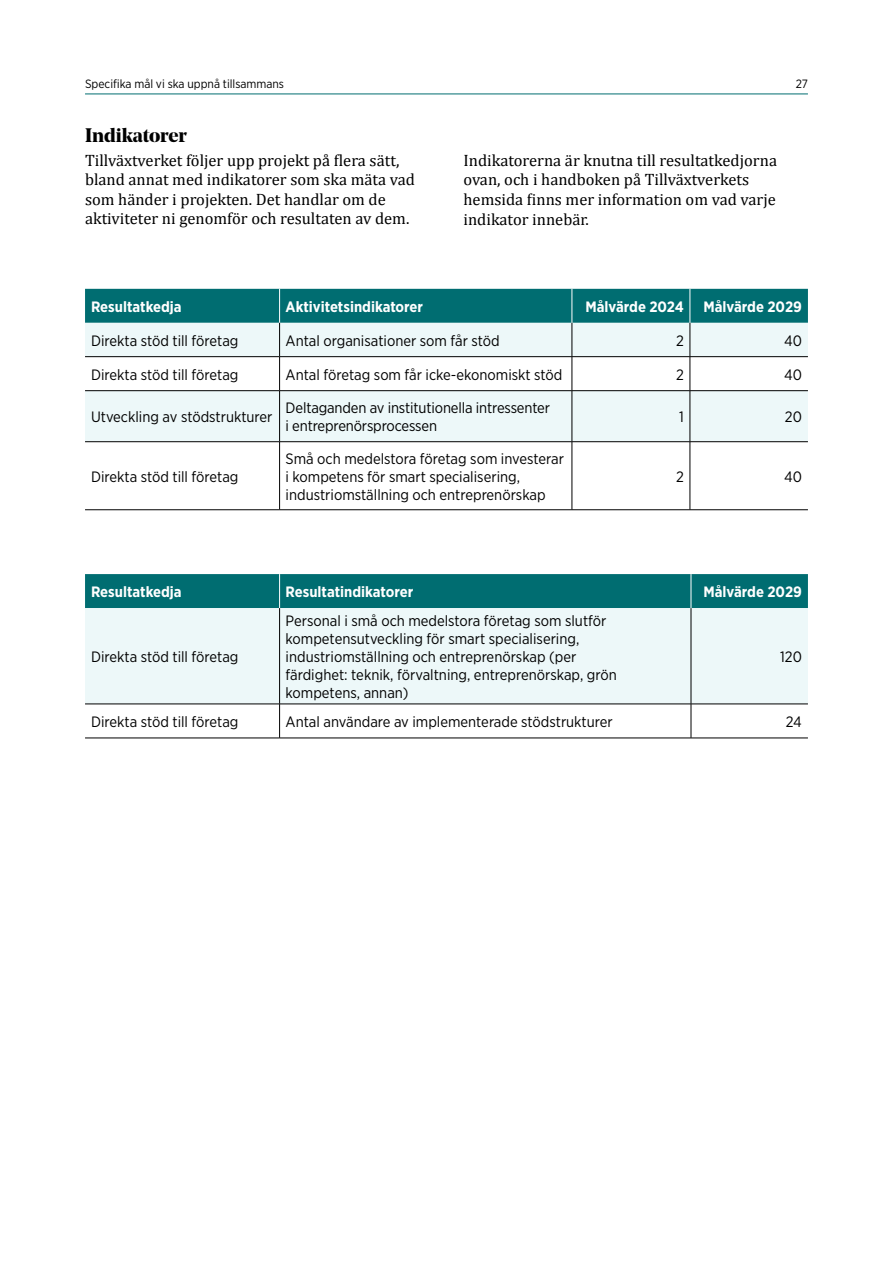
<style>
.page{position:relative;width:893px;height:1263px;background:#fff}
.page>*{position:absolute;margin:0;border:0;box-sizing:border-box;transform-origin:0 0}
.Rubrik_H3{font:700 19.5px "Noe Display";letter-spacing:-.01em;color:#000}
.Bröd{font:16.5px/19.5px "Cambria";color:#000}
.t1{font:15px/18px "Gotham Narrow";color:#000}
.t2{font:700 15px "Gotham Narrow";color:#fff}
.t3{font:12px "Gotham Narrow";color:#000}
</style>
<div class="page">
<hr style="left:85px;top:94px;width:723px;height:1px;background:#006d71">
<div style="left:85px;top:289px;width:723px;height:34px;background:#006d71"></div>
<svg style="left:85px;top:323px;width:723px;height:118px;fill:#edf8f9"></svg>
<hr style="left:279px;top:289px;width:1px;height:34px;background:#fff">
<hr style="left:572px;top:289px;width:1px;height:34px;background:#fff">
<hr style="left:690px;top:289px;width:1px;height:34px;background:#fff">
<hr style="left:279px;top:323px;width:1px;height:33px;background:#000">
<hr style="left:572px;top:323px;width:1px;height:33px;background:#000">
<hr style="left:690px;top:323px;width:1px;height:33px;background:#000">
<hr style="left:85px;top:356px;width:195px;height:1px;background:#000">
<hr style="left:280px;top:356px;width:292px;height:1px;background:#000">
<hr style="left:279px;top:357px;width:1px;height:33px;background:#000">
<hr style="left:572px;top:356px;width:118px;height:1px;background:#000">
<hr style="left:572px;top:357px;width:1px;height:33px;background:#000">
<hr style="left:690px;top:356px;width:118px;height:1px;background:#000">
<hr style="left:690px;top:357px;width:1px;height:33px;background:#000">
<hr style="left:85px;top:390px;width:195px;height:1px;background:#000">
<hr style="left:280px;top:390px;width:292px;height:1px;background:#000">
<hr style="left:279px;top:391px;width:1px;height:50px;background:#000">
<hr style="left:572px;top:390px;width:118px;height:1px;background:#000">
<hr style="left:572px;top:391px;width:1px;height:50px;background:#000">
<hr style="left:690px;top:390px;width:118px;height:1px;background:#000">
<hr style="left:690px;top:391px;width:1px;height:50px;background:#000">
<hr style="left:85px;top:441px;width:195px;height:1px;background:#000">
<hr style="left:280px;top:441px;width:292px;height:1px;background:#000">
<hr style="left:279px;top:442px;width:1px;height:68px;background:#000">
<hr style="left:572px;top:441px;width:118px;height:1px;background:#000">
<hr style="left:572px;top:442px;width:1px;height:68px;background:#000">
<hr style="left:690px;top:441px;width:118px;height:1px;background:#000">
<hr style="left:690px;top:442px;width:1px;height:68px;background:#000">
<hr style="left:85px;top:509px;width:195px;height:1px;background:#000">
<hr style="left:280px;top:509px;width:292px;height:1px;background:#000">
<hr style="left:572px;top:509px;width:118px;height:1px;background:#000">
<hr style="left:690px;top:509px;width:118px;height:1px;background:#000">
<div style="left:85px;top:574px;width:723px;height:34px;background:#006d71"></div>
<div style="left:85px;top:608px;width:723px;height:96px;background:#edf8f9"></div>
<hr style="left:279px;top:574px;width:1px;height:34px;background:#fff">
<hr style="left:691px;top:574px;width:1px;height:34px;background:#fff">
<hr style="left:279px;top:608px;width:1px;height:96px;background:#000">
<hr style="left:691px;top:608px;width:1px;height:96px;background:#000">
<hr style="left:85px;top:704px;width:195px;height:1px;background:#000">
<hr style="left:280px;top:704px;width:411px;height:1px;background:#000">
<hr style="left:279px;top:704px;width:1px;height:34px;background:#000">
<hr style="left:691px;top:704px;width:117px;height:1px;background:#000">
<hr style="left:691px;top:704px;width:1px;height:34px;background:#000">
<hr style="left:85px;top:738px;width:195px;height:1px;background:#000">
<hr style="left:280px;top:738px;width:411px;height:1px;background:#000">
<hr style="left:691px;top:738px;width:117px;height:1px;background:#000">
<p class="t3" style="left:85px;top:77px;width:201px">Specifika mål vi ska uppnå tillsammans</p>
<p class="t3" style="left:796px;top:77px;width:14px">27</p>
<h3 class="Rubrik_H3" style="left:85px;top:122px;width:103px">Indikatorer</h3>
<p class="Bröd" style="left:85px;top:151px;width:332px">Tillväxtverket följer upp projekt på flera sätt, bland annat med indikatorer som ska mäta vad som händer i projekten. Det handlar om de aktiviteter ni genomför och resultaten av dem.</p>
<p class="Bröd" style="left:463px;top:151px;width:315px">Indikatorerna är knutna till resultatkedjorna ovan, och i handboken på Tillväxtverkets hemsida finns mer information om vad varje indikator innebär.</p>
<p class="t2" style="left:91px;top:297px;width:92px">Resultatkedja</p>
<p class="t2" style="left:286px;top:297px;width:139px">Aktivitetsindikatorer</p>
<p class="t2" style="left:585px;top:297px;width:100px">Målvärde 2024</p>
<p class="t2" style="left:703px;top:297px;width:100px">Målvärde 2029</p>
<p class="t1" style="left:91px;top:331px;width:149px">Direkta stöd till företag</p>
<p class="t1" style="left:286px;top:331px;width:216px">Antal organisationer som får stöd</p>
<p class="t1" style="left:676px;top:331px;width:9px">2</p>
<p class="t1" style="left:784px;top:331px;width:19px">40</p>
<p class="t1" style="left:91px;top:365px;width:149px">Direkta stöd till företag</p>
<p class="t1" style="left:286px;top:365px;width:278px">Antal företag som får icke-ekonomiskt stöd</p>
<p class="t1" style="left:676px;top:365px;width:9px">2</p>
<p class="t1" style="left:784px;top:365px;width:19px">40</p>
<p class="t1" style="left:91px;top:408px;width:183px">Utveckling av stödstrukturer</p>
<p class="t1" style="left:286px;top:399px;width:266px">Deltaganden av institutionella intressenter i entreprenörsprocessen</p>
<p class="t1" style="left:679px;top:408px;width:6px">1</p>
<p class="t1" style="left:785px;top:408px;width:19px">20</p>
<p class="t1" style="left:91px;top:467px;width:149px">Direkta stöd till företag</p>
<p class="t1" style="left:286px;top:449px;width:280px">Små och medelstora företag som investerar i kompetens för smart specialisering, industriomställning och entreprenörskap</p>
<p class="t1" style="left:676px;top:467px;width:9px">2</p>
<p class="t1" style="left:784px;top:467px;width:19px">40</p>
<p class="t2" style="left:91px;top:582px;width:92px">Resultatkedja</p>
<p class="t2" style="left:286px;top:582px;width:129px">Resultatindikatorer</p>
<p class="t2" style="left:703px;top:582px;width:100px">Målvärde 2029</p>
<p class="t1" style="left:91px;top:647px;width:149px">Direkta stöd till företag</p>
<p class="t1" style="left:286px;top:611px;width:322px">Personal i små och medelstora företag som slutför</p>
<p class="t1" style="left:286px;top:629px;width:295px">kompetensutveckling för smart specialisering,</p>
<p class="t1" style="left:286px;top:647px;width:292px">industriomställning och entreprenörskap (per</p>
<p class="t1" style="left:286px;top:665px;width:333px">färdighet: teknik, förvaltning, entreprenörskap, grön</p>
<p class="t1" style="left:286px;top:683px;width:125px">kompetens, annan)</p>
<p class="t1" style="left:780px;top:647px;width:23px">120</p>
<p class="t1" style="left:91px;top:712px;width:149px">Direkta stöd till företag</p>
<p class="t1" style="left:286px;top:712px;width:329px">Antal användare av implementerade stödstrukturer</p>
<p class="t1" style="left:786px;top:712px;width:18px">24</p>
</div>
